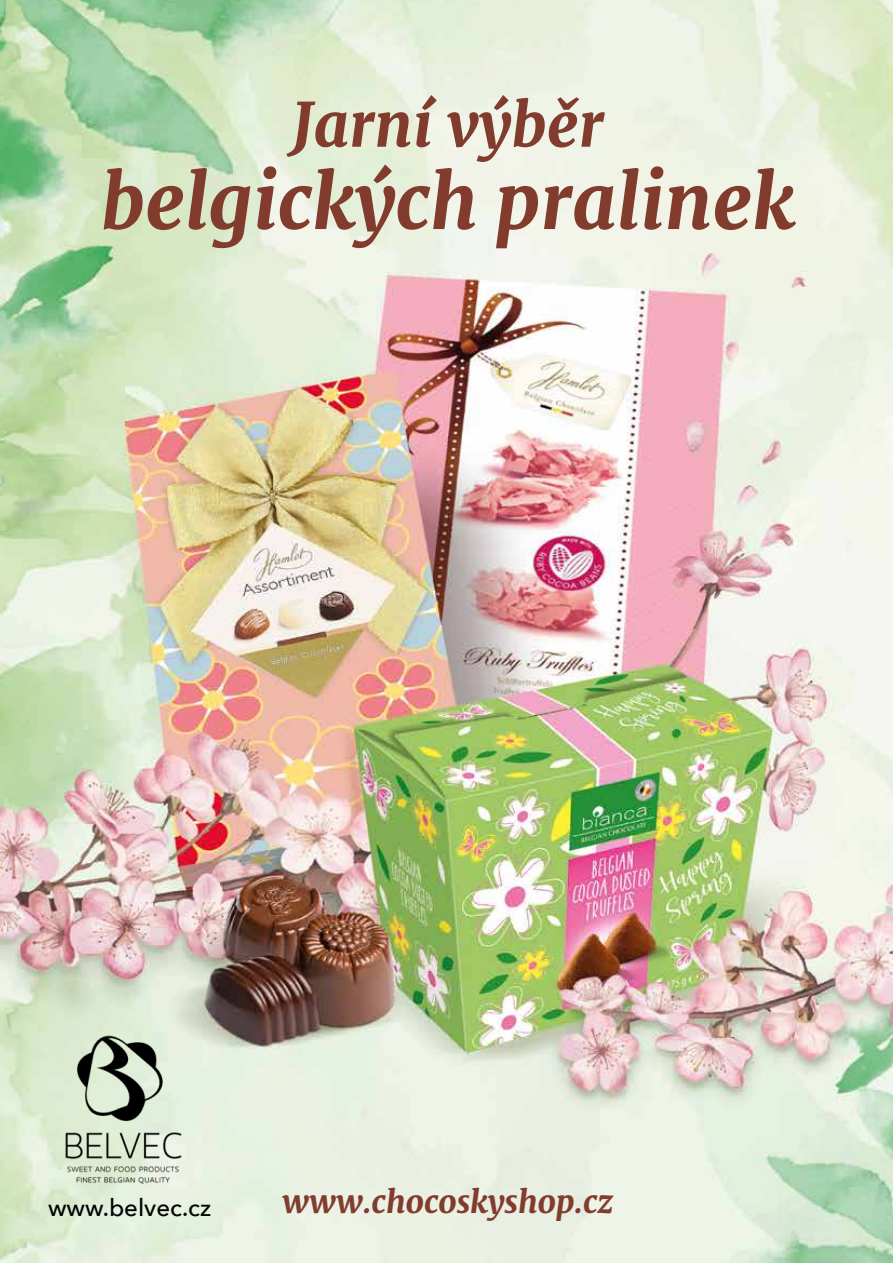
<style>
.page{position:relative;width:893px;height:1263px;background:#fff}
.page>*{position:absolute;margin:0;border:0;box-sizing:border-box;transform-origin:0 0}
.t1{font:italic 800 75.9px "Merriweather";color:#823c2e}
.t2{font:italic 800 60.75px "Merriweather";color:#823c2e}
.t3{font:italic 800 31.5px "Merriweather";color:#823c2e}
.t4{font:500 24px "Avenir Next";color:#020203}
</style>
<div class="page">
<img style="left:0;top:0;width:893px;height:1263px">
<img style="left:35px;top:1014px;width:191px;height:184px">
<h2 class="t2" style="left:292px;top:87px;width:314px">Jarní výběr</h2>
<h1 class="t1" style="left:101px;top:154px;width:695px">belgických pralinek</h1>
<p class="t4" style="left:48px;top:1187px;width:165px">www.belvec.cz</p>
<p class="t3" style="left:282px;top:1182px;width:332px">www.chocoskyshop.cz</p>
</div>
